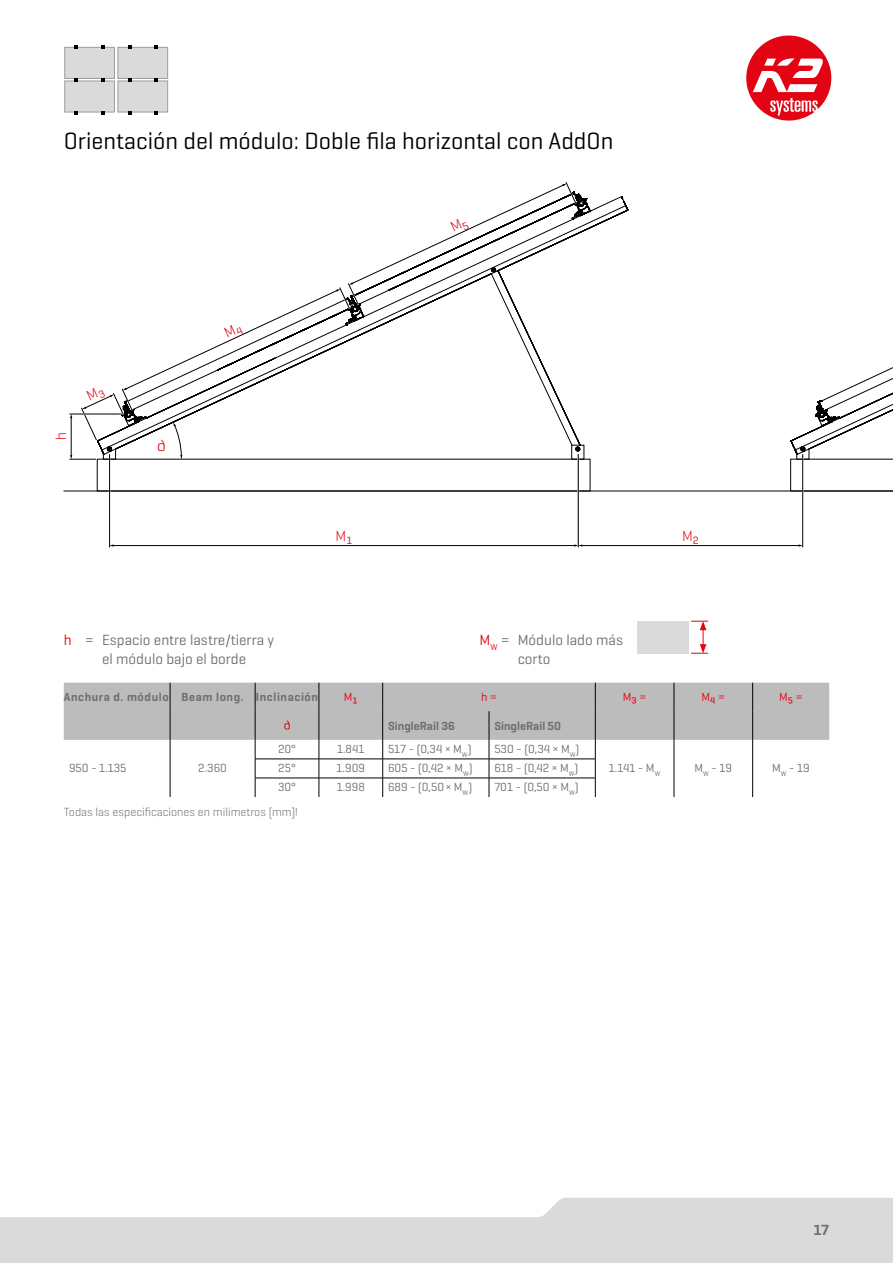
<style>
.page{position:relative;width:893px;height:1263px;background:#fff}
.page>*{position:absolute;margin:0;border:0;box-sizing:border-box;transform-origin:0 0}
.t1{font:24px "K2 Geogrotesque";color:#000}
.t2{font:15px/19px "K2 Geogrotesque";color:#706f6f}
.t3{font:300 15px "K2 Geogrotesque";color:#e30613}
.t4{font:600 15px "K2 Geogrotesque";color:#706f6f}
.t5{font:300 15px "Saira";color:#e30613}
.t6{font:12px "K2 Geogrotesque";color:#706f6f}
.t7{font:300 12px "K2 Geogrotesque";color:#706f6f}
.t8{font:600 12px "K2 Geogrotesque";letter-spacing:.05em;color:#706f6f}
.t9{font:600 12px "K2 Geogrotesque";color:#706f6f}
.t10{font:12px "K2 Geogrotesque";color:#e30613}
.s1{font-size:19.5px}
.s2{color:#e30613}
.s3{font-size:16.5px}
</style>
<div class="page">
<svg style="left:0;top:1198px;width:893px;height:65px;fill:#dadada"></svg>
<svg style="left:746px;top:36px;width:85px;height:85px"></svg>
<hr style="left:64px;top:491px;width:829px;height:1px;background:#000">
<hr style="left:582px;top:545px;width:217px;height:1px;background:#000">
<svg style="left:767px;top:367px;width:126px;height:181px"></svg>
<svg style="left:64px;top:683px;width:765px;height:114px"></svg>
<div style="left:637px;top:621px;width:51px;height:32px;background:#dadada"></div>
<svg style="left:691px;top:621px;width:17px;height:33px"></svg>
<div style="left:64px;top:81px;width:51px;height:31px;background:#dadada;border:1px solid #9d9d9c"></div>
<svg style="left:75px;top:111px;width:3px;height:4px"></svg>
<svg style="left:101px;top:111px;width:4px;height:4px"></svg>
<div style="left:118px;top:81px;width:50px;height:31px;background:#dadada;border:1px solid #9d9d9c"></div>
<svg style="left:128px;top:111px;width:4px;height:4px"></svg>
<svg style="left:154px;top:111px;width:4px;height:4px"></svg>
<div style="left:64px;top:47px;width:51px;height:32px;background:#dadada;border:1px solid #9d9d9c"></div>
<svg style="left:75px;top:45px;width:3px;height:4px"></svg>
<svg style="left:101px;top:45px;width:4px;height:4px"></svg>
<div style="left:118px;top:47px;width:50px;height:32px;background:#dadada;border:1px solid #9d9d9c"></div>
<svg style="left:128px;top:45px;width:4px;height:4px"></svg>
<svg style="left:154px;top:45px;width:4px;height:4px"></svg>
<svg style="left:75px;top:78px;width:3px;height:4px"></svg>
<svg style="left:101px;top:78px;width:4px;height:4px"></svg>
<svg style="left:128px;top:78px;width:4px;height:4px"></svg>
<svg style="left:154px;top:78px;width:4px;height:4px"></svg>
<svg style="left:63px;top:182px;width:576px;height:366px"></svg>
<h1 class="t1" style="left:64px;top:126px;width:551px">Orientación del módulo: Doble fila horizontal con AddOn</h1>
<p class="t3" style="left:52px;top:440px;width:9px;rotate:-90deg">h</p>
<p class="t5" style="left:157px;top:433px;width:10px">∂</p>
<p class="t3" style="left:336px;top:526px;width:18px">M<span class="s1">1</span></p>
<p class="t3" style="left:682px;top:526px;width:18px">M<span class="s1">2</span></p>
<p class="t2" style="left:102px;top:629px;width:174px;text-indent:-38px"><span class="s2">h</span> = Espacio entre lastre/tierra y el módulo bajo el borde</p>
<p class="t2" style="left:518px;top:629px;width:107px;text-indent:-38px"><span class="s2">M</span><sub>W</sub> = Módulo lado más corto</p>
<p class="t8" style="left:64px;top:689px;width:256px">Anchura d. módulo Beam long. Inclinación</p>
<p class="t10" style="left:344px;top:689px;width:15px">M<span class="s3">₁</span></p>
<p class="t10" style="left:481px;top:689px;width:18px">h =</p>
<p class="t10" style="left:623px;top:689px;width:25px">M<span class="s3">₃</span> =</p>
<p class="t10" style="left:701px;top:689px;width:25px">M<span class="s3">₄</span> =</p>
<p class="t10" style="left:779px;top:689px;width:25px">M<span class="s3">₅</span> =</p>
<p class="t9" style="left:388px;top:718px;width:68px">SingleRail 36</p>
<p class="t9" style="left:494px;top:718px;width:68px">SingleRail 50</p>
<p class="t6" style="left:69px;top:761px;width:59px">950 - 1.135</p>
<p class="t6" style="left:198px;top:761px;width:30px">2.360</p>
<p class="t6" style="left:278px;top:741px;width:20px">20°</p>
<p class="t6" style="left:337px;top:741px;width:29px">1.841</p>
<p class="t6" style="left:388px;top:741px;width:85px">517 - (0,34 × M<sub>W</sub>)</p>
<p class="t6" style="left:494px;top:741px;width:86px">530 - (0,34 × M<sub>W</sub>)</p>
<p class="t6" style="left:278px;top:760px;width:19px">25°</p>
<p class="t6" style="left:337px;top:760px;width:30px">1.909</p>
<p class="t6" style="left:388px;top:760px;width:192px">605 - (0,42 × M<sub>W</sub>) 618 - (0,42 × M<sub>W</sub>)</p>
<p class="t6" style="left:278px;top:780px;width:20px">30°</p>
<p class="t6" style="left:337px;top:780px;width:30px">1.998</p>
<p class="t6" style="left:388px;top:780px;width:86px">689 - (0,50× M<sub>W</sub>)</p>
<p class="t6" style="left:494px;top:780px;width:86px">701 - (0,50 × M<sub>W</sub>)</p>
<p class="t7" style="left:64px;top:804px;width:236px">Todas las especificaciones en milímetros [mm]!</p>
<p class="t6" style="left:609px;top:761px;width:53px">1.141 - M<sub>W</sub></p>
<p class="t6" style="left:694px;top:761px;width:39px">M<sub>W</sub> - 19</p>
<p class="t6" style="left:772px;top:761px;width:39px">M<sub>W</sub> - 19</p>
<p class="t4" style="left:814px;top:1221px;width:17px">17</p>
</div>
